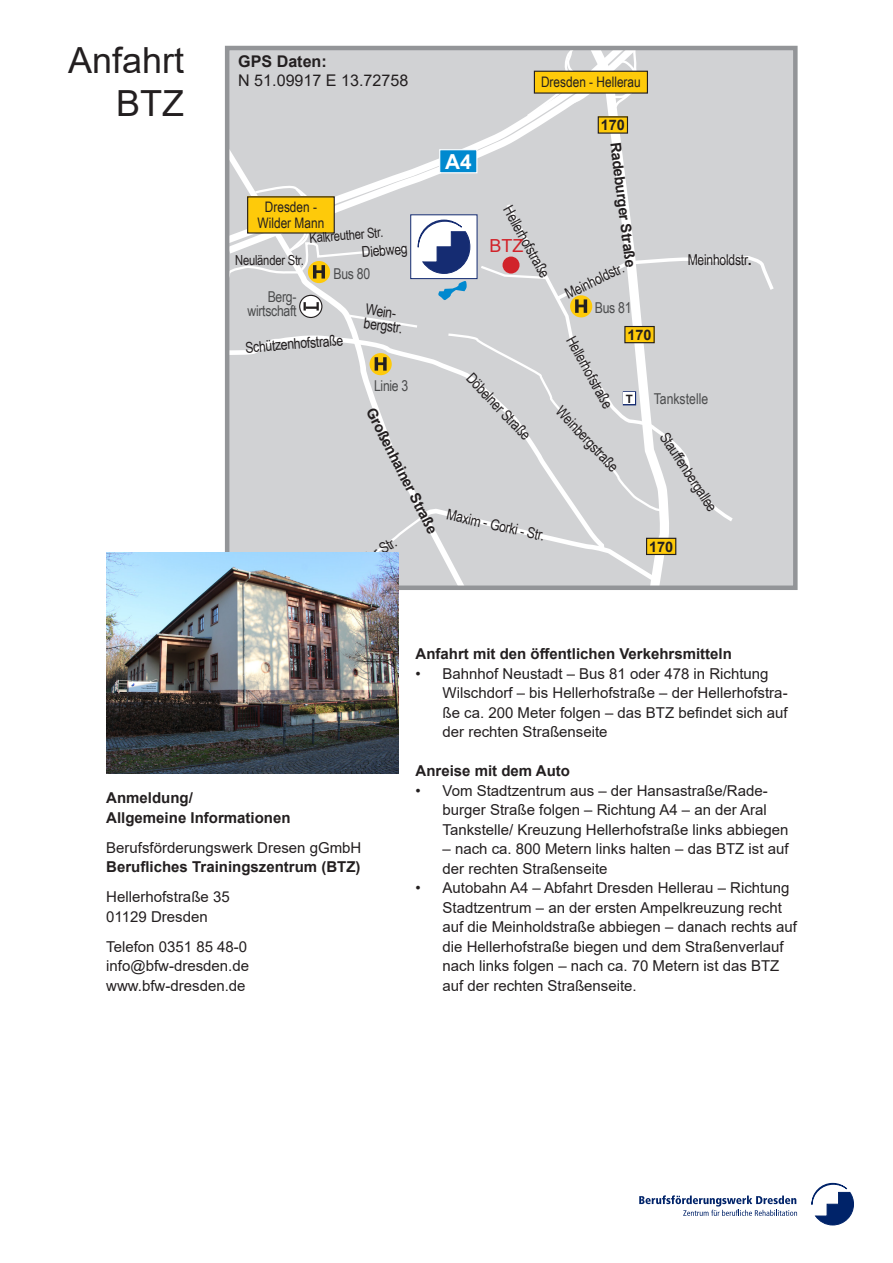
<style>
.page{position:relative;width:893px;height:1263px;background:#fff}
.page>*{position:absolute;margin:0;border:0;box-sizing:border-box;transform-origin:0 0}
.t1{font:36px "Arial";color:#231f20}
.t2{font:700 20.7px "Arial";color:#fff}
.t3{font:18px "Arial";color:#d1232a}
.t4{font:16.05px "Arial";color:#231f20}
.t5{font:700 16.05px "Arial";color:#231f20}
.t6{font:15px/19.5px "Arial";color:#231f20}
.t7{font:15px "Arial Narrow";color:#231f20}
.t8{font:700 15px "Arial";color:#231f20}
.t9{font:15px "Arial Narrow";letter-spacing:-.02em;color:#4b4c4d}
.t10{font:15px "Arial Narrow";color:#4b4c4d}
.t11{font:700 14.55px "Arial";color:#231f20}
.t12{font:14.55px "Arial Narrow";color:#231f20}
.t13{font:13.8px "Arial Narrow";color:#231f20}
.t14{font:700 11.55px "Arial";color:#231f20}
.s1{font-size:14.55px}
.s2{font-family:"Arial";font-weight:700;font-size:14.55px}
</style>
<div class="page">
<div style="left:228px;top:46px;width:568px;height:540px;background:#d1d2d4"></div>
<svg style="left:225px;top:45px;width:326px;height:174px"></svg>
<svg style="left:253px;top:184px;width:69px;height:12px"></svg>
<svg style="left:525px;top:45px;width:59px;height:73px"></svg>
<div style="left:439px;top:149px;width:38px;height:24px;background:#0089cf;border:1px solid #fff"></div>
<div style="left:248px;top:197px;width:86px;height:36px;background:#feca0a"></div>
<div style="left:247px;top:196px;width:88px;height:38px;border:1px solid #231f20"></div>
<svg style="left:503px;top:200px;width:48px;height:19px"></svg>
<svg style="left:584px;top:45px;width:89px;height:174px"></svg>
<div style="left:534px;top:71px;width:113px;height:22px;background:#feca0a"></div>
<div style="left:534px;top:71px;width:114px;height:23px;border:1px solid #231f20"></div>
<div style="left:598px;top:117px;width:29px;height:16px;background:#feca0a"></div>
<div style="left:598px;top:116px;width:30px;height:18px;border:1px solid #231f20"></div>
<div style="left:225px;top:46px;width:573px;height:544px;border:4px solid #939598"></div>
<div style="left:410px;top:215px;width:67px;height:64px;background:#fff"></div>
<svg style="left:225px;top:219px;width:551px;height:369px"></svg>
<img style="left:106px;top:552px;width:292px;height:221px">
<svg style="left:812px;top:1183px;width:42px;height:42px"></svg>
<svg style="left:639px;top:1195px;width:158px;height:21px"></svg>
<div style="left:502px;top:257px;width:17px;height:17px;background:#d1232a;border-radius:50%"></div>
<p class="t1" style="left:68px;top:36px;width:118px">Anfahrt</p>
<p class="t1" style="left:116px;top:79px;width:70px">BTZ</p>
<p class="t5" style="left:238px;top:50px;width:90px">GPS Daten:</p>
<p class="t4" style="left:238px;top:70px;width:172px">N 51.09917 E 13.72758</p>
<p class="t12" style="left:541px;top:72px;width:101px">Dresden - Hellerau</p>
<p class="t12" style="left:265px;top:196px;width:54px">Dresden -</p>
<p class="t12" style="left:258px;top:212px;width:68px">Wilder Mann</p>
<p class="t13" style="left:309px;top:228px;width:75px;rotate:-4deg">Kalkreuther Str.</p>
<p class="t13" style="left:235px;top:250px;width:70px">Neuländer Str.</p>
<p class="t7" style="left:361px;top:241px;width:47px;rotate:-5deg">Diebweg</p>
<p class="t9" style="left:334px;top:263px;width:38px">Bus 80</p>
<p class="t9" style="left:268px;top:286px;width:30px">Berg-</p>
<p class="t9" style="left:247px;top:299px;width:51px">wirtschaft</p>
<p class="t7" style="left:244px;top:337px;width:100px;rotate:-5deg">Schützenhofstraße</p>
<p class="t7" style="left:367px;top:298px;width:36px;rotate:7deg">Wein-</p>
<p class="t7" style="left:365px;top:312px;width:40px;rotate:7deg">bergstr.</p>
<p class="t9" style="left:374px;top:374px;width:36px">Linie 3</p>
<p class="t11" style="left:380px;top:404px;width:140px;rotate:63deg">Großenhainer Straße</p>
<p class="t2" style="left:445px;top:147px;width:28px">A4</p>
<p class="t7" style="left:517px;top:201px;width:81px;rotate:61deg">Hellerhofstraße</p>
<p class="t3" style="left:489px;top:233px;width:36px">BTZ</p>
<p class="t11" style="left:601px;top:115px;width:26px">170</p>
<p class="t11" style="left:626px;top:141px;width:127px;rotate:83deg">Radeburger Straße</p>
<p class="t7" style="left:561px;top:284px;width:65px;rotate:-26deg">Meinholdstr<span class="s1">.</span></p>
<p class="t9" style="left:595px;top:297px;width:38px">Bus 81</p>
<p class="t7" style="left:688px;top:249px;width:66px">Meinholdstr<span class="s2">.</span></p>
<p class="t7" style="left:477px;top:368px;width:87px;rotate:46deg">Döbelner Straße</p>
<p class="t7" style="left:449px;top:504px;width:101px;rotate:12deg">Maxim - Gorki - Str.</p>
<p class="t7" style="left:580px;top:332px;width:81px;rotate:61deg">Hellerhofstraße</p>
<p class="t7" style="left:566px;top:401px;width:85px;rotate:46deg">Weinbergstraße</p>
<p class="t11" style="left:627px;top:324px;width:26px">170</p>
<p class="t14" style="left:626px;top:390px;width:9px">T</p>
<p class="t10" style="left:654px;top:388px;width:56px">Tankstelle</p>
<p class="t7" style="left:673px;top:428px;width:93px;rotate:57deg">Stauffenbergallee</p>
<p class="t11" style="left:649px;top:536px;width:26px">170</p>
<p class="t8" style="left:106px;top:788px;width:88px">Anmeldung/</p>
<p class="t8" style="left:106px;top:807px;width:186px">Allgemeine Informationen</p>
<p class="t6" style="left:106px;top:838px;width:257px">Berufsförderungswerk Dresen gGmbH</p>
<p class="t8" style="left:106px;top:857px;width:256px">Berufliches Trainingszentrum (BTZ)</p>
<p class="t6" style="left:106px;top:887px;width:125px">Hellerhofstraße 35</p>
<p class="t6" style="left:106px;top:907px;width:103px">01129 Dresden</p>
<p class="t6" style="left:106px;top:937px;width:142px">Telefon 0351 85 48-0</p>
<p class="t6" style="left:106px;top:956px;width:144px">info@bfw-dresden.de</p>
<p class="t6" style="left:106px;top:976px;width:141px">www.bfw-dresden.de</p>
<p class="t8" style="left:415px;top:644px;width:318px">Anfahrt mit den öffentlichen Verkehrsmitteln</p>
<p class="t6" style="left:442px;top:664px;width:347px;text-indent:-27px">• Bahnhof Neustadt – Bus 81 oder 478 in Richtung Wilschdorf – bis Hellerhofstraße – der Hellerhofstra&shy;ße ca. 200 Meter folgen – das BTZ befindet sich auf der rechten Straßenseite</p>
<p class="t8" style="left:415px;top:761px;width:156px">Anreise mit dem Auto</p>
<p class="t6" style="left:442px;top:781px;width:347px;text-indent:-27px">• Vom Stadtzentrum aus – der Hansastraße/Rade&shy;burger Straße folgen – Richtung A4 – an der Aral<br>Tankstelle/ Kreuzung Hellerhofstraße links abbiegen</p>
<p class="t6" style="left:442px;top:839px;width:348px">– nach ca. 800 Metern links halten – das BTZ ist auf der rechten Straßenseite</p>
<p class="t6" style="left:442px;top:878px;width:356px;text-indent:-27px">• Autobahn A4 – Abfahrt Dresden Hellerau – Richtung Stadtzentrum – an der ersten Ampelkreuzung recht auf die Meinholdstraße abbiegen – danach rechts auf die Hellerhofstraße biegen und dem Straßenverlauf nach links folgen – nach ca. 70 Metern ist das BTZ auf der rechten Straßenseite.</p>
</div>
